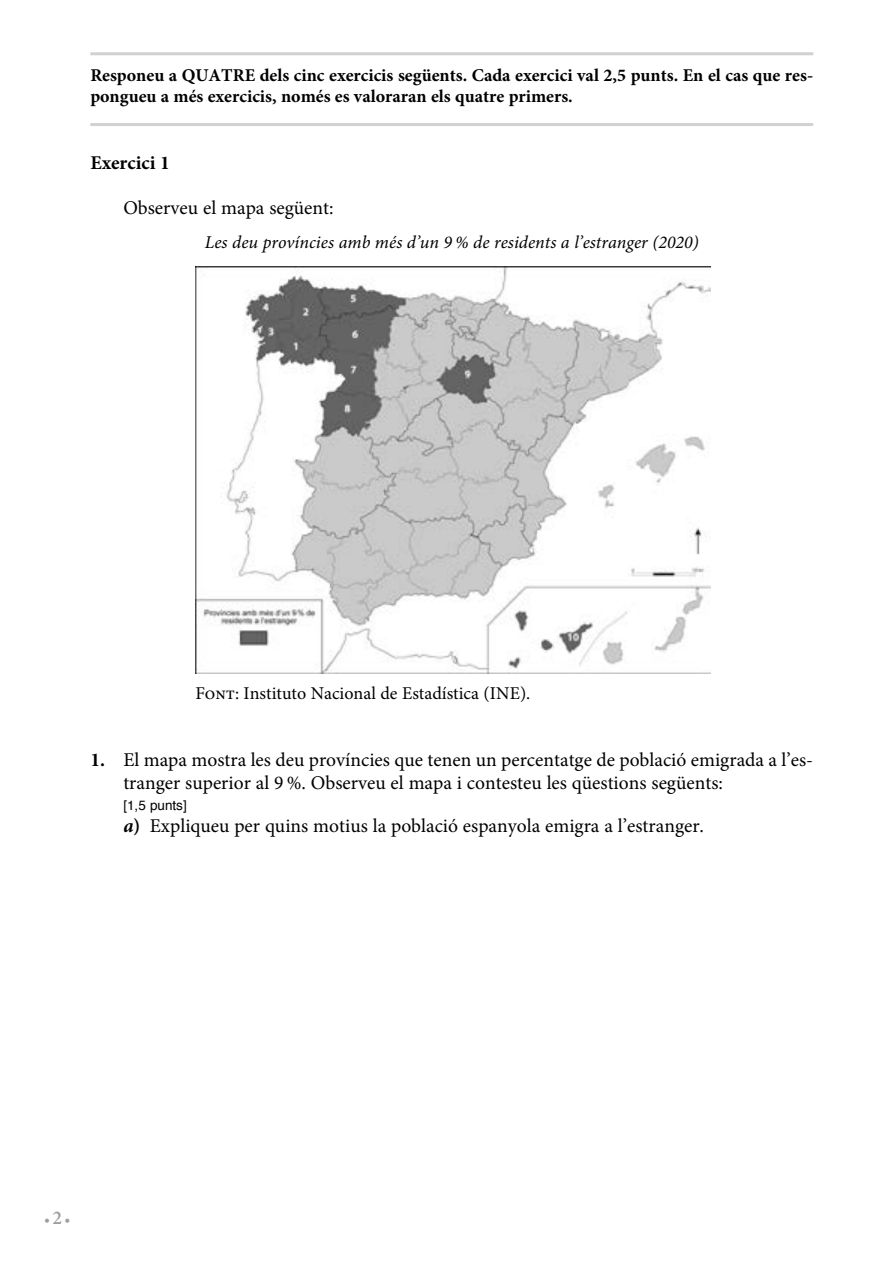
<style>
.page{position:relative;width:893px;height:1263px;background:#fff}
.page>*{position:absolute;margin:0;border:0;box-sizing:border-box;transform-origin:0 0}
.Pregunta_1{font:19.5px/22.5px "Minion Pro";color:#000}
.Alfanumèric{font:19.5px "Minion Pro";color:#000}
.Text_exercici{font:19.5px "Minion Pro";color:#000}
.Títol_exercici{font:700 19.5px "Minion Pro";color:#000}
.Instruccions{font:700 18px/21px "Minion Pro";color:#000}
.Títol_figura-taula-t{font:italic 18px "Minion Pro";color:#000}
.Font_figura-taula{font:18px "Minion Pro";color:#000}
.t1{font:600 15px "Minion Pro";color:#9c9e9f}
.Pregunta_1-puntuació{font:13.5px "Helvetica";color:#000}
.s1{font-weight:700}
.s2{font-weight:700;font-style:italic}
.s3{font-size:19.5px}
</style>
<div class="page">
<hr style="left:90px;top:52px;width:723px;height:3px;background:#d0d1d2">
<hr style="left:90px;top:123px;width:723px;height:3px;background:#d0d1d2">
<img style="left:195px;top:266px;width:516px;height:407px">
<p class="Instruccions" style="left:90px;top:64px;width:724px">Responeu a QUATRE dels cinc exercicis següents. Cada exercici val 2,5 punts. En el cas que res&shy;pongueu a més exercicis, només es valoraran els quatre primers.</p>
<p class="Títol_exercici" style="left:90px;top:149px;width:81px">Exercici 1</p>
<p class="Text_exercici" style="left:123px;top:195px;width:212px">Observeu el mapa següent:</p>
<p class="Títol_figura-taula-t" style="left:205px;top:230px;width:495px">Les deu províncies amb més d’un 9 % de residents a l’estranger (2020)</p>
<p class="Font_figura-taula" style="left:195px;top:681px;width:337px">Font: Instituto Nacional de Estadística (INE).</p>
<p class="Pregunta_1" style="left:123px;top:749px;width:691px;text-indent:-33px"><span class="s1">1.</span> El mapa mostra les deu províncies que tenen un percentatge de població emigrada a l’es&shy;tranger superior al 9 %. Observeu el mapa i contesteu les qüestions següents:</p>
<p class="Pregunta_1-puntuació" style="left:123px;top:794px;width:65px">[1,5 punts]</p>
<p class="Alfanumèric" style="left:123px;top:813px;width:582px"><span class="s2">a</span><span class="s1">)</span> Expliqueu per quins motius la població espanyola emigra a l’estranger.</p>
<p class="t1" style="left:44px;top:1209px;width:28px">• <span class="s3">2</span> •</p>
</div>
